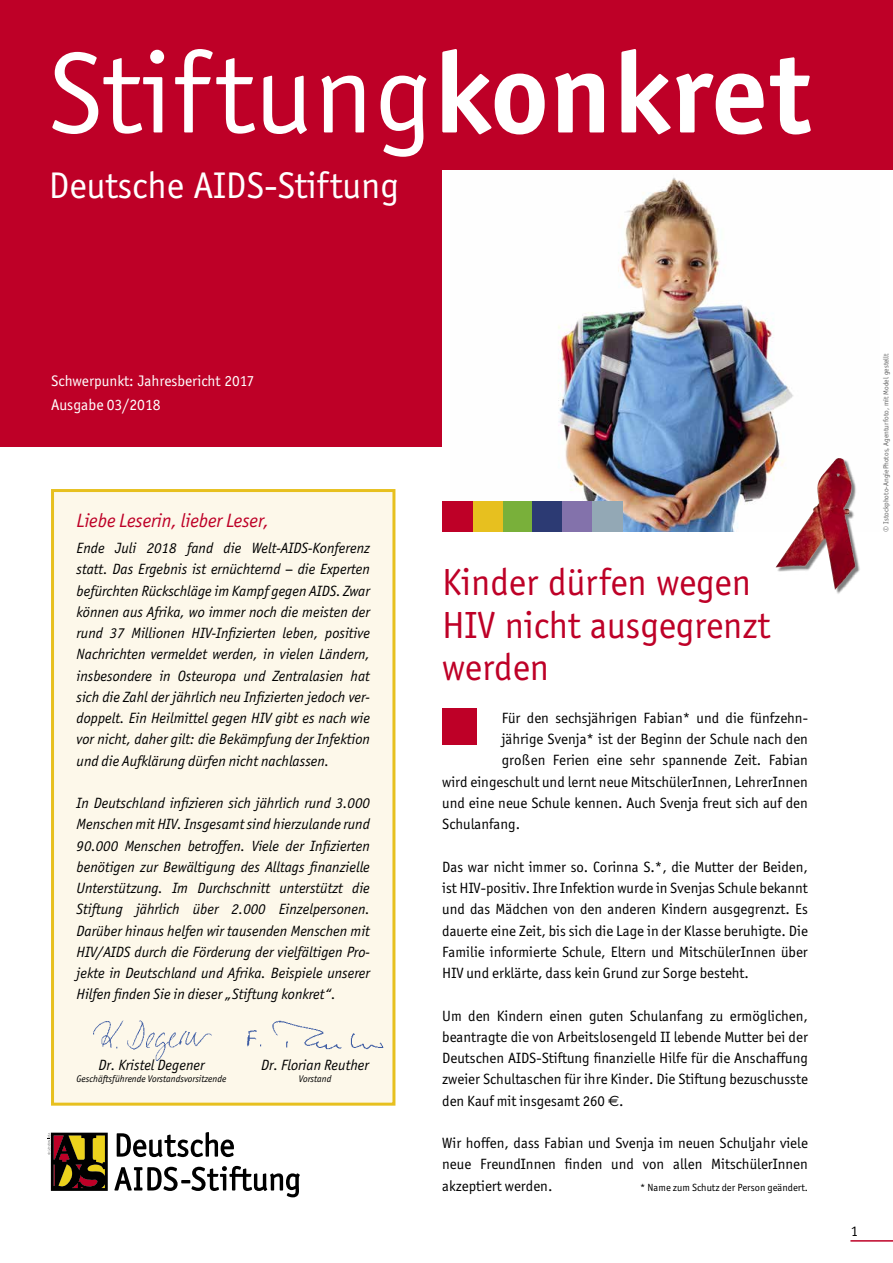
<style>
.page{position:relative;width:893px;height:1263px;background:#fff}
.page>*{position:absolute;margin:0;border:0;box-sizing:border-box;transform-origin:0 0}
.t1{font:118.5px "Officina Sans";letter-spacing:.01em;color:#fff}
.t2{font:39px/42.5px "Officina Sans";color:#be0027}
.t3{font:38.25px "Officina Sans";color:#fff}
.t4{font:italic 19.5px "Officina Sans";letter-spacing:-.005em;color:#be0027}
.t5{font:15.75px "Officina Sans";color:#fff}
.t6{font:15.75px "Officina Sans";color:#fff}
.t7{font:italic 15px/21.3px "Officina Sans";color:#000;text-align:justify}
.t8{font:15px/21.3px "Officina Sans";color:#000;text-align:justify}
.t9{font:15px "Officina Sans";color:#000}
.t10{font:10.5px "Officina Sans";color:#000}
.t11{font:italic 9.75px "Officina Sans";color:#000}
.t12{font:7.5px "Officina Sans";color:#636363}
.s1{font-weight:700}
.s2{font-family:"Euro Sans"}
</style>
<div class="page">
<div style="left:0;top:0;width:893px;height:446px;background:#be0027"></div>
<div style="left:51px;top:489px;width:344px;height:617px;background:#fdf8ea;border:3px solid #e7c01f"></div>
<svg style="left:48px;top:1133px;width:60px;height:58px;background:#5b421a"></svg>
<svg style="left:117px;top:1132px;width:117px;height:25px"></svg>
<svg style="left:114px;top:1166px;width:186px;height:31px"></svg>
<div style="left:442px;top:170px;width:451px;height:361px;background:#fff"></div>
<img style="left:558px;top:177px;width:236px;height:354px">
<div style="left:502px;top:501px;width:30px;height:30px;background:#79b03a"></div>
<div style="left:472px;top:501px;width:30px;height:30px;background:#e7c01f"></div>
<div style="left:442px;top:501px;width:30px;height:30px;background:#be0027"></div>
<div style="left:532px;top:501px;width:31px;height:30px;background:#2c3a73"></div>
<div style="left:563px;top:501px;width:30px;height:30px;background:#8372ab"></div>
<div style="left:593px;top:501px;width:30px;height:30px;background:#93a8b5"></div>
<div style="left:777px;top:459px;width:83px;height:136px;background:#000;opacity:.5"></div>
<img style="left:775px;top:458px;width:80px;height:132px">
<div style="left:442px;top:708px;width:34px;height:37px;background:#be0027"></div>
<img style="left:247px;top:1020px;width:137px;height:30px">
<img style="left:93px;top:1020px;width:119px;height:40px">
<hr style="left:850px;top:1240px;width:43px;height:1px;background:#be0027">
<h1 class="t1" style="left:48px;top:27px;width:765px">Stiftung<span class="s1">konkret</span></h1>
<h3 class="t3" style="left:49px;top:164px;width:352px">Deutsche AIDS-Stiftung</h3>
<p class="t5" style="left:51px;top:372px;width:205px">Schwerpunkt: Jahresbericht 2017</p>
<p class="t6" style="left:51px;top:396px;width:111px">Ausgabe 03/2018</p>
<h3 class="t4" style="left:77px;top:509px;width:194px">Liebe Leserin, lieber Leser,</h3>
<p class="t7" style="left:77px;top:537px;width:295px">Ende Juli 2018 fand die Welt-AIDS-Konferenz statt. Das Ergebnis ist ernüchternd – die Experten befürchten Rückschläge im Kampf gegen AIDS. Zwar können aus Afrika, wo immer noch die meisten der rund 37 Millionen HIV-Infizierten leben, positive Nachrichten vermeldet werden, in vielen Ländern, insbesondere in Osteuropa und Zentralasien hat sich die Zahl der jährlich neu Infizierten jedoch ver&shy;doppelt. Ein Heilmittel gegen HIV gibt es nach wie vor nicht, daher gilt: die Bekämpfung der Infektion und die Aufklärung dürfen nicht nachlassen.</p>
<p class="t7" style="left:77px;top:792px;width:295px">In Deutschland infizieren sich jährlich rund 3.000<br>Menschen mit HIV. Insgesamt sind hierzulande rund 90.000 Menschen betroffen. Viele der Infizierten benötigen zur Bewältigung des Alltags finanzielle Unterstützung. Im Durchschnitt unterstützt die Stiftung jährlich über 2.000 Einzelpersonen.<br>Darüber hinaus helfen wir tausenden Menschen mit HIV/AIDS durch die Förderung der vielfältigen Pro&shy;jekte in Deutschland und Afrika. Beispiele unserer Hilfen finden Sie in dieser „Stiftung konkret“.</p>
<p class="t7" style="left:99px;top:1054px;width:107px">Dr. Kristel Degener</p>
<p class="t7" style="left:261px;top:1054px;width:109px">Dr. Florian Reuther</p>
<p class="t11" style="left:77px;top:1073px;width:151px">Geschäftsführende Vorstandsvorsitzende</p>
<p class="t11" style="left:299px;top:1073px;width:34px">Vorstand</p>
<h2 class="t2" style="left:442px;top:562px;width:329px">Kinder dürfen wegen<br>HIV nicht ausgegrenzt werden</h2>
<p class="t8" style="left:502px;top:707px;width:308px">Für den sechsjährigen Fabian* und die fünfzehn-</p>
<p class="t8" style="left:502px;top:728px;width:308px">jährige Svenja* ist der Beginn der Schule nach den</p>
<p class="t8" style="left:502px;top:750px;width:308px">großen Ferien eine sehr spannende Zeit. Fabian</p>
<p class="t8" style="left:442px;top:771px;width:367px">wird eingeschult und lernt neue MitschülerInnen, LehrerInnen</p>
<p class="t8" style="left:442px;top:792px;width:367px">und eine neue Schule kennen. Auch Svenja freut sich auf den</p>
<p class="t8" style="left:442px;top:813px;width:79px">Schulanfang.</p>
<p class="t8" style="left:442px;top:856px;width:367px">Das war nicht immer so. Corinna S.*, die Mutter der Beiden, ist HIV-positiv. Ihre Infektion wurde in Svenjas Schule bekannt und das Mädchen von den anderen Kindern ausgegrenzt. Es dauerte eine Zeit, bis sich die Lage in der Klasse beruhigte. Die Familie informierte Schule, Eltern und MitschülerInnen über HIV und erklärte, dass kein Grund zur Sorge besteht.</p>
<p class="t8" style="left:442px;top:1005px;width:367px">Um den Kindern einen guten Schulanfang zu ermöglichen, beantragte die von Arbeitslosengeld II lebende Mutter bei der Deutschen AIDS-Stiftung finanzielle Hilfe für die Anschaffung zweier Schultaschen für ihre Kinder. Die Stiftung bezuschusste den Kauf mit insgesamt 260 <span class="s2">€</span>.</p>
<p class="t8" style="left:442px;top:1132px;width:367px">Wir hoffen, dass Fabian und Svenja im neuen Schuljahr viele neue FreundInnen finden und von allen MitschülerInnen akzeptiert werden.</p>
<p class="t10" style="left:640px;top:1181px;width:169px">* Name zum Schutz der Person geändert.</p>
<p class="t12" style="left:882px;top:531px;width:180px;rotate:-90deg">© Istockphoto-AngiePhotos, Agenturfoto, mit Model gestellt</p>
<p class="t9" style="left:851px;top:1222px;width:9px">1</p>
</div>
